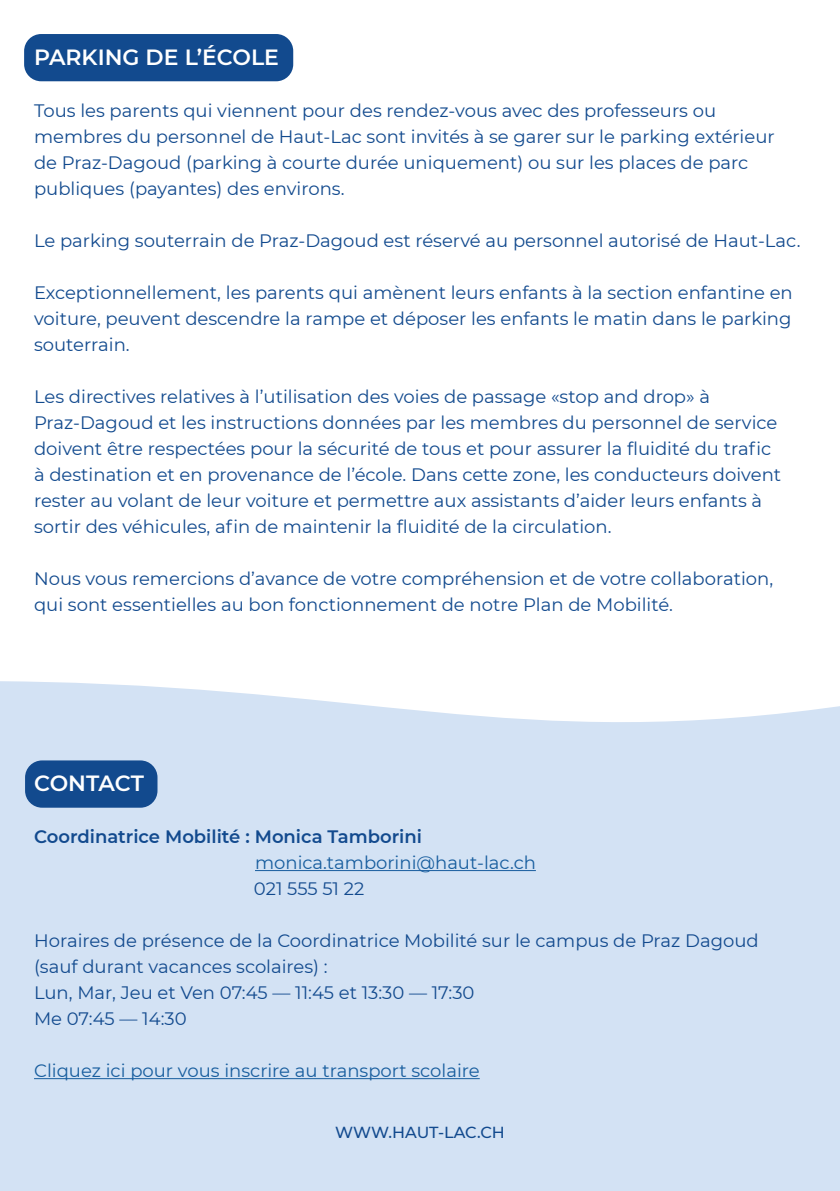
<style>
.page{position:relative;width:840px;height:1191px;background:#fff}
.page>*{position:absolute;margin:0;border:0;box-sizing:border-box;transform-origin:0 0}
.t1{font:600 22px "Montserrat";color:#fff}
.t2{font:18px/26px "Montserrat";color:#124a8e}
.t3{font:18px "Montserrat";color:#175d9e}
.t4{font:600 18px "Montserrat";color:#124a8e}
.t5{font:500 16px "Montserrat";color:#124a8e}
</style>
<div class="page">
<div style="left:0;top:681px;width:839px;height:510px;background:#d3e2f4"></div>
<div style="left:25px;top:760px;width:132px;height:47px;background:#124a8e;border-radius:17px"></div>
<hr style="left:255px;top:870px;width:280px;height:1px;background:#175d9e">
<hr style="left:34px;top:1078px;width:445px;height:1px;background:#175d9e">
<div style="left:24px;top:34px;width:269px;height:47px;background:#124a8e;border-radius:17px"></div>
<p class="t1" style="left:34px;top:42px;width:246px">PARKING DE L’ÉCOLE</p>
<p class="t2" style="left:34px;top:97px;width:741px">Tous les parents qui viennent pour des rendez-vous avec des professeurs ou membres du personnel de Haut-Lac sont invités à se garer sur le parking extérieur de Praz-Dagoud (parking à courte durée uniquement) ou sur les places de parc publiques (payantes) des environs.</p>
<p class="t2" style="left:34px;top:227px;width:767px">Le parking souterrain de Praz-Dagoud est réservé au personnel autorisé de Haut-Lac.</p>
<p class="t2" style="left:34px;top:279px;width:759px;text-align:justify">Exceptionnellement, les parents qui amènent leurs enfants à la section enfantine en voiture, peuvent descendre la rampe et déposer les enfants le matin dans le parking souterrain.</p>
<p class="t2" style="left:34px;top:383px;width:748px">Les directives relatives à l’utilisation des voies de passage «stop and drop» à Praz-Dagoud et les instructions données par les membres du personnel de service doivent être respectées pour la sécurité de tous et pour assurer la fluidité du trafic à destination et en provenance de l’école. Dans cette zone, les conducteurs doivent rester au volant de leur voiture et permettre aux assistants d’aider leurs enfants à sortir des véhicules, afin de maintenir la fluidité de la circulation.</p>
<p class="t2" style="left:34px;top:565px;width:740px">Nous vous remercions d’avance de votre compréhension et de votre collaboration, qui sont essentielles au bon fonctionnement de notre Plan de Mobilité.</p>
<p class="t1" style="left:34px;top:767px;width:111px">CONTACT</p>
<p class="t4" style="left:34px;top:824px;width:389px">Coordinatrice Mobilité : Monica Tamborini</p>
<p class="t3" style="left:255px;top:850px;width:282px">monica.tamborini@haut-lac.ch</p>
<p class="t2" style="left:254px;top:875px;width:112px">021 555 51 22</p>
<p class="t2" style="left:34px;top:927px;width:725px">Horaires de présence de la Coordinatrice Mobilité sur le campus de Praz Dagoud (sauf durant vacances scolaires) :<br>Lun, Mar, Jeu et Ven 07:45 — 11:45 et 13:30 — 17:30<br>Me 07:45 — 14:30</p>
<p class="t3" style="left:34px;top:1058px;width:447px">Cliquez ici pour vous inscrire au transport scolaire</p>
<p class="t5" style="left:335px;top:1121px;width:171px">WWW.HAUT-LAC.CH</p>
</div>
